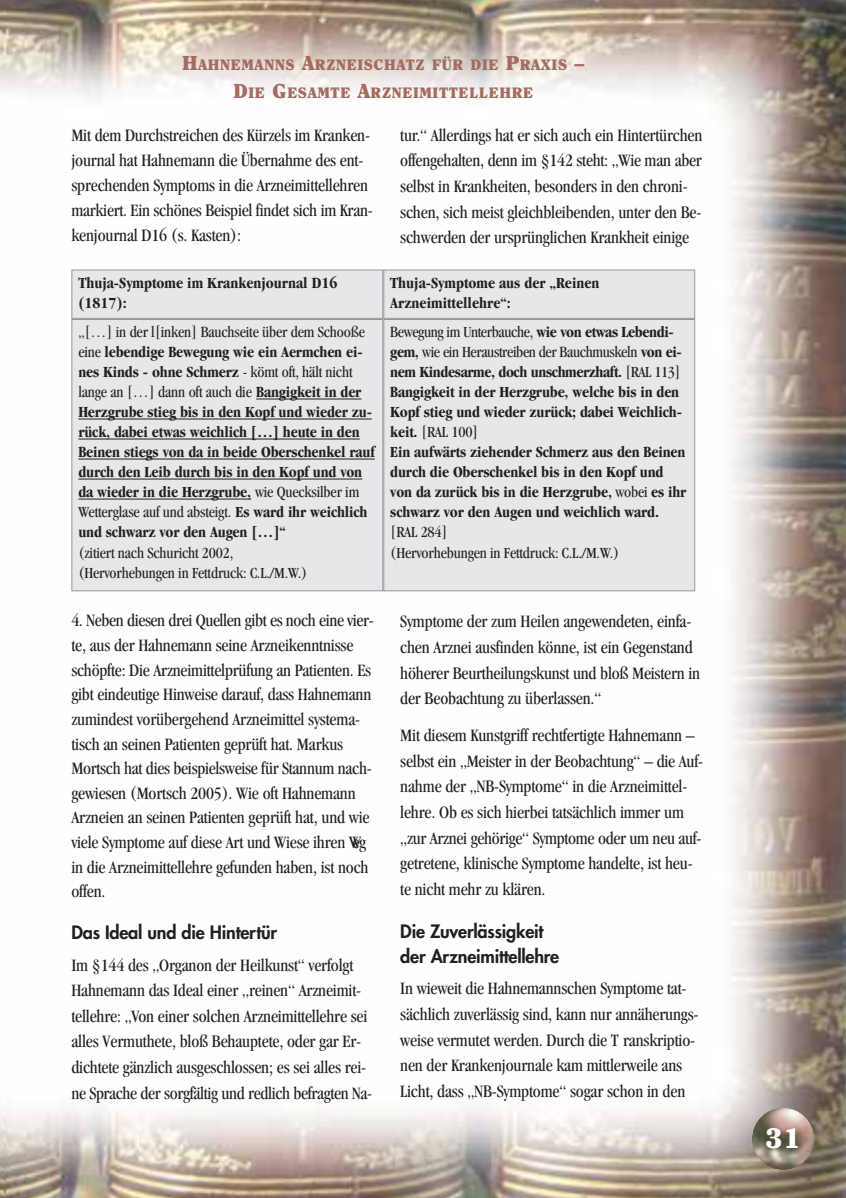
<style>
.page{position:relative;width:846px;height:1198px;background:#fff}
.page>*{position:absolute;margin:0;border:0;box-sizing:border-box;transform-origin:0 0}
.t1{font:900 28px "Clearface";color:#fff}
.t2{font:condensed 18px/25.6px "Garamond";letter-spacing:-.01em;color:#231f20}
.t3{font:800 18px/25.6px "Futura";letter-spacing:-.01em;color:#231f20}
.t4{font:700 condensed 16px/20px "Garamond";letter-spacing:-.01em;color:#231f20}
.t5{font:condensed 16px/20px "Garamond";letter-spacing:-.01em;color:#231f20}
.t6{font:900 15px/28px "Clearface";letter-spacing:.04em;color:#a46c5e;text-align:center}
.s1{font-size:20px}
.s2{font-weight:400}
</style>
<div class="page">
<img style="left:5px;top:0;width:841px;height:1197px">
<img style="left:752px;top:1107px;width:62px;height:62px;border-radius:50%">
<div style="left:72px;top:270px;width:310px;height:48px;background:#e6e7e8"></div>
<div style="left:71px;top:269px;width:312px;height:50px;border:1px solid #939598"></div>
<div style="left:384px;top:270px;width:310px;height:48px;background:#e6e7e8"></div>
<div style="left:383px;top:269px;width:312px;height:50px;border:1px solid #939598"></div>
<div style="left:72px;top:320px;width:310px;height:270px;background:#e6e7e8"></div>
<hr style="left:256px;top:398px;width:105px;height:1px;background:#231f20">
<hr style="left:78px;top:418px;width:289px;height:1px;background:#231f20">
<hr style="left:78px;top:438px;width:282px;height:1px;background:#231f20">
<hr style="left:78px;top:458px;width:297px;height:1px;background:#231f20">
<hr style="left:78px;top:478px;width:284px;height:1px;background:#231f20">
<hr style="left:78px;top:498px;width:173px;height:1px;background:#231f20">
<div style="left:71px;top:319px;width:312px;height:272px;border:1px solid #939598"></div>
<div style="left:384px;top:320px;width:310px;height:270px;background:#e6e7e8"></div>
<div style="left:383px;top:319px;width:312px;height:272px;border:1px solid #939598"></div>
<p class="t6" style="left:182px;top:52px;width:404px"><span class="s1">H</span>AHNEMANNS <span class="s1">A</span>RZNEISCHATZ FÜR DIE <span class="s1">P</span>RAXIS <span class="s1">–<br>D</span>IE <span class="s1">G</span>ESAMTE <span class="s1">A</span>RZNEIMITTELLEHRE</p>
<p class="t2" style="left:71px;top:122px;width:303px;line-height:25px">Mit dem Durchstreichen des Kürzels im Kranken&shy;journal hat Hahnemann die Übernahme des ent&shy;sprechenden Symptoms in die Arzneimittellehren markiert. Ein schönes Beispiel findet sich im Kran&shy;kenjournal D16 (s. Kasten):</p>
<p class="t2" style="left:400px;top:122px;width:304px">tur.“ Allerdings hat er sich auch ein Hintertürchen offengehalten, denn im §142 steht: „Wie man aber selbst in Krankheiten, besonders in den chroni&shy;schen, sich meist gleichbleibenden, unter den Be&shy;schwerden der ursprünglichen Krankheit einige</p>
<p class="t4" style="left:78px;top:274px;width:261px">Thuja-Symptome im Krankenjournal D16 (1817):</p>
<p class="t4" style="left:390px;top:274px;width:211px">Thuja-Symptome aus der „Reinen<br>Arzneimittellehre“:</p>
<p class="t4" style="left:78px;top:323px;width:298px"><span class="s2">„[…] in der l[inken] Bauchseite über dem Schooße eine</span> lebendige Bewegung wie ein Aermchen ei&shy;nes Kinds - ohne Schmerz <span class="s2">- kömt oft, hält nicht lange an […] dann oft auch die</span> Bangigkeit in der Herzgrube stieg bis in den Kopf und wieder zu&shy;rück, dabei etwas weichlich […] heute in den Beinen stiegs von da in beide Oberschenkel rauf durch den Leib durch bis in den Kopf und von da wieder in die Herzgrube, <span class="s2">wie Quecksilber im Wetterglase auf und absteigt.</span> Es ward ihr weichlich und schwarz vor den Augen […]“</p>
<p class="t5" style="left:78px;top:542px;width:231px">(zitiert nach Schuricht 2002, (Hervorhebungen in Fettdruck: C.L./M.W.)</p>
<p class="t4" style="left:390px;top:323px;width:298px"><span class="s2">Bewegung im Unterbauche,</span> wie von etwas Lebendi&shy;gem, <span class="s2">wie ein Heraustreiben der Bauchmuskeln</span> von ei&shy;nem Kindesarme, doch unschmerzhaft. <span class="s2">[RAL 113] </span>Bangigkeit in der Herzgrube, welche bis in den Kopf stieg und wieder zurück; dabei Weichlich&shy;keit. <span class="s2">[RAL 100]<br></span>Ein aufwärts ziehender Schmerz aus den Beinen durch die Oberschenkel bis in den Kopf und von da zurück bis in die Herzgrube, <span class="s2">wobei</span> es ihr schwarz vor den Augen und weichlich ward.</p>
<p class="t5" style="left:390px;top:522px;width:231px">[RAL 284]<br>(Hervorhebungen in Fettdruck: C.L./M.W.)</p>
<p class="t2" style="left:71px;top:608px;width:304px;line-height:24.6px">4. Neben diesen drei Quellen gibt es noch eine vier&shy;te, aus der Hahnemann seine Arzneikenntnisse schöpfte: Die Arzneimittelprüfung an Patienten. Es gibt eindeutige Hinweise darauf, dass Hahnemann zumindest vorübergehend Arzneimittel systema&shy;tisch an seinen Patienten geprüft hat. Markus Mortsch hat dies beispielsweise für Stannum nach&shy;gewiesen (Mortsch 2005). Wie oft Hahnemann Arzneien an seinen Patienten geprüft hat, und wie viele Symptome auf diese Art und Wiese ihren Weg in die Arzneimittellehre gefunden haben, ist noch offen.</p>
<p class="t3" style="left:71px;top:921px;width:207px">Das Ideal und die Hintertür</p>
<p class="t2" style="left:71px;top:951px;width:302px">Im §144 des „Organon der Heilkunst“ verfolgt Hahnemann das Ideal einer „reinen“ Arzneimit&shy;tellehre: „Von einer solchen Arzneimittellehre sei alles Vermuthete, bloß Behauptete, oder gar Er&shy;dichtete gänzlich ausgeschlossen; es sei alles rei&shy;ne Sprache der sorgfältig und redlich befragten Na-</p>
<p class="t2" style="left:400px;top:608px;width:301px">Symptome der zum Heilen angewendeten, einfa&shy;chen Arznei ausfinden könne, ist ein Gegenstand höherer Beurtheilungskunst und bloß Meistern in der Beobachtung zu überlassen.“</p>
<p class="t2" style="left:400px;top:722px;width:304px">Mit diesem Kunstgriff rechtfertigte Hahnemann – selbst ein „Meister in der Beobachtung“ – die Auf&shy;nahme der „NB-Symptome“ in die Arzneimittel&shy;lehre. Ob es sich hierbei tatsächlich immer um „zur Arznei gehörige“ Symptome oder um neu auf&shy;getretene, klinische Symptome handelte, ist heu&shy;te nicht mehr zu klären.</p>
<p class="t3" style="left:400px;top:919px;width:160px">Die Zuverlässigkeit der Arzneimittellehre</p>
<p class="t2" style="left:400px;top:975px;width:300px">In wieweit die Hahnemannschen Symptome tat&shy;sächlich zuverlässig sind, kann nur annäherungs&shy;weise vermutet werden. Durch die T ranskriptio&shy;nen der Krankenjournale kam mittlerweile ans Licht, dass „NB-Symptome“ sogar schon in den</p>
<h1 class="t1" style="left:765px;top:1126px;width:37px">31</h1>
</div>
